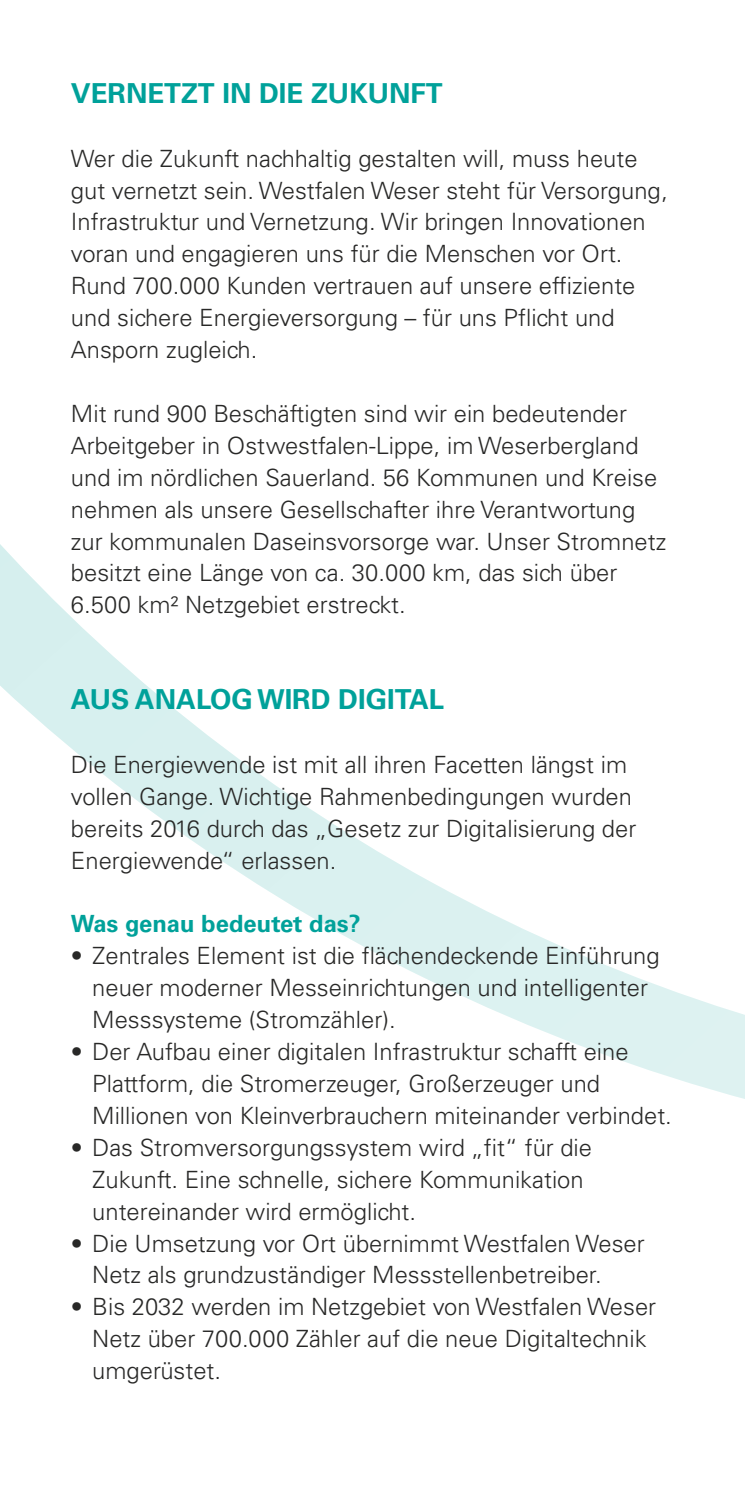
<style>
.page{position:relative;width:745px;height:1489px;background:#fff}
.page>*{position:absolute;margin:0;border:0;box-sizing:border-box;transform-origin:0 0}
.t1{font:700 27.5px "Univers LT Std";color:#00a19a}
.t2{font:300 23.75px/32px "Univers LT Std";color:#282827}
.t3{font:700 23.75px "Univers LT Std";color:#00a19a}
</style>
<div class="page">
<svg style="left:0;top:544px;width:744px;height:555px"></svg>
<svg style="left:585px;top:544px;width:159px;height:133px"></svg>
<p class="t1" style="left:71px;top:77px;width:373px">VERNETZT IN DIE ZUKUNFT</p>
<p class="t2" style="left:71px;top:142px;width:598px">Wer die Zukunft nachhaltig gestalten will, muss heute gut vernetzt sein. Westfalen Weser steht für Versorgung, Infrastruktur und Vernetzung. Wir bringen Innovationen voran und engagieren uns für die Menschen vor Ort.<br>Rund 700.000 Kunden vertrauen auf unsere effiziente und sichere Energieversorgung – für uns Pflicht und Ansporn zugleich.</p>
<p class="t2" style="left:71px;top:397px;width:596px">Mit rund 900 Beschäftigten sind wir ein bedeutender Arbeitgeber in Ostwestfalen-Lippe, im Weserbergland und im nördlichen Sauerland. 56 Kommunen und Kreise nehmen als unsere Gesellschafter ihre Verantwortung zur kommunalen Daseinsvorsorge war. Unser Stromnetz besitzt eine Länge von ca. 30.000 km, das sich über 6.500 km² Netzgebiet erstreckt.</p>
<p class="t1" style="left:71px;top:683px;width:374px">AUS ANALOG WIRD DIGITAL</p>
<p class="t2" style="left:71px;top:748px;width:566px">Die Energiewende ist mit all ihren Facetten längst im vollen Gange. Wichtige Rahmenbedingungen wurden bereits 2016 durch das „Gesetz zur Digitalisierung der Energiewende“ erlassen.</p>
<p class="t3" style="left:71px;top:910px;width:291px">Was genau bedeutet das?</p>
<p class="t2" style="left:92px;top:939px;width:568px;text-indent:-21px">• Zentrales Element ist die flächendeckende Einführung neuer moderner Messeinrichtungen und intelligenter<br>Messsysteme (Stromzähler).</p>
<p class="t2" style="left:92px;top:1035px;width:580px;text-indent:-21px">• Der Aufbau einer digitalen Infrastruktur schafft eine<br>Plattform, die Stromerzeuger, Großerzeuger und<br>Millionen von Kleinverbrauchern miteinander verbindet.</p>
<p class="t2" style="left:92px;top:1131px;width:501px;text-indent:-21px">• Das Stromversorgungssystem wird „fit“ für die<br>Zukunft. Eine schnelle, sichere Kommunikation untereinander wird ermöglicht.</p>
<p class="t2" style="left:92px;top:1226px;width:553px;text-indent:-21px">• Die Umsetzung vor Ort übernimmt Westfalen Weser<br>Netz als grundzuständiger Messstellenbetreiber.</p>
<p class="t2" style="left:92px;top:1290px;width:565px;text-indent:-21px">• Bis 2032 werden im Netzgebiet von Westfalen Weser<br>Netz über 700.000 Zähler auf die neue Digitaltechnik umgerüstet.</p>
</div>
